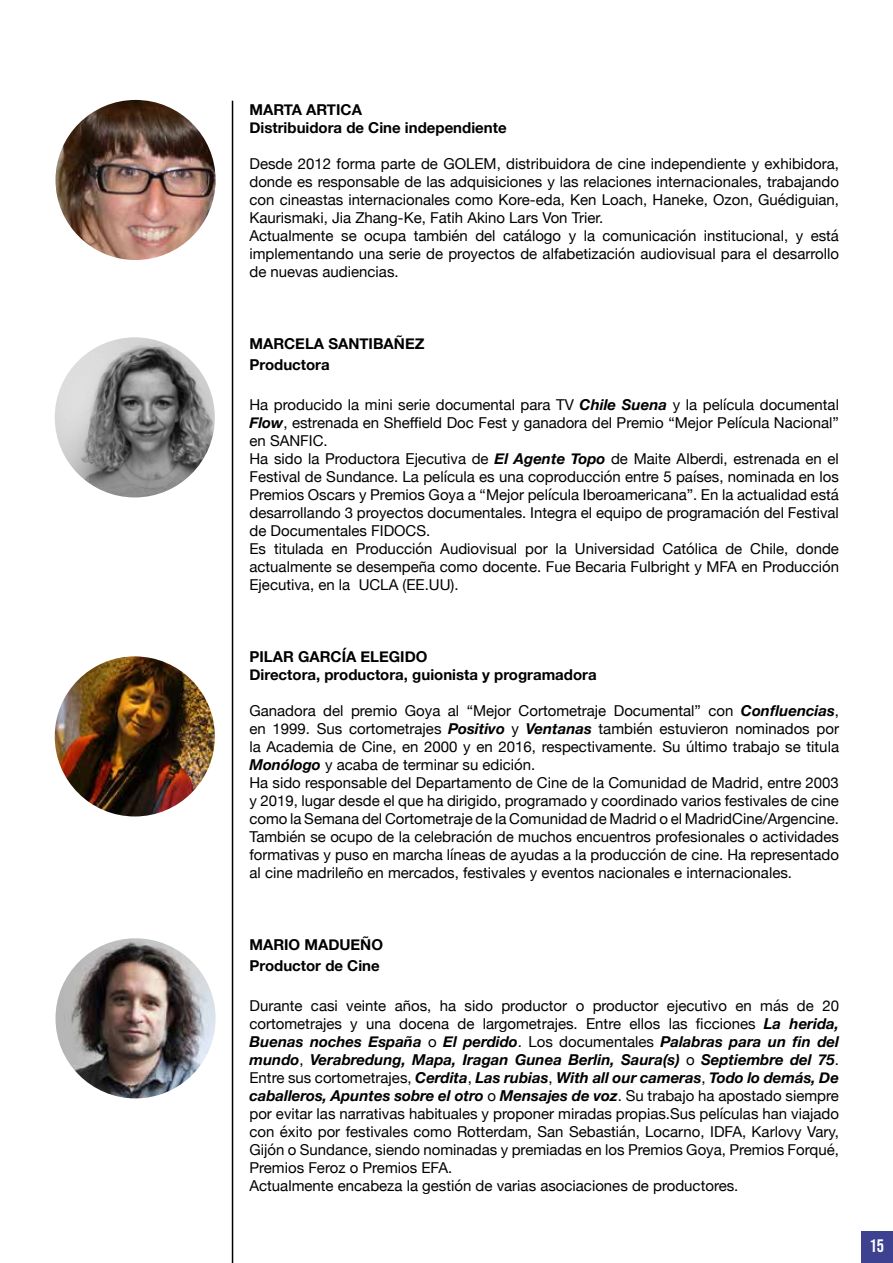
<style>
.page{position:relative;width:893px;height:1263px;background:#fff}
.page>*{position:absolute;margin:0;border:0;box-sizing:border-box;transform-origin:0 0}
.t1{font:18px "Bebas Neue";color:#fff}
.t2{font:15px/18px "Helvetica Neue";color:#000}
.t3{font:700 15px/18px "Helvetica Neue";color:#000}
.s1{font-weight:700;font-style:italic}
</style>
<div class="page">
<hr style="left:0;top:1231px;width:1px;height:31px;background:#3d418f">
<div style="left:861px;top:1231px;width:32px;height:31px;background:#3d418f"></div>
<img style="left:55px;top:337px;width:160px;height:160px;border-radius:80px">
<img style="left:55px;top:656px;width:160px;height:160px;border-radius:80px">
<img style="left:56px;top:100px;width:160px;height:160px;border-radius:80px">
<hr style="left:232px;top:101px;width:1px;height:1162px;background:#000">
<img style="left:56px;top:938px;width:160px;height:160px;border-radius:80px">
<p class="t3" style="left:249px;top:101px;width:259px">MARTA ARTICA<br>Distribuidora de Cine independiente</p>
<p class="t2" style="left:249px;top:155px;width:591px">Desde 2012 forma parte de GOLEM, distribuidora de cine independiente y exhibidora, donde es responsable de las adquisiciones y las relaciones internacionales, trabajando con cineastas internacionales como Kore-eda, Ken Loach, Haneke, Ozon, Guédiguian, Kaurismaki, Jia Zhang-Ke, Fatih Akino Lars Von Trier.<br>Actualmente se ocupa también del catálogo y la comunicación institucional, y está implementando una serie de proyectos de alfabetización audiovisual para el desarrollo de nuevas audiencias.</p>
<p class="t3" style="left:249px;top:333px;width:176px;line-height:21.6px">MARCELA SANTIBAÑEZ<br>Productora</p>
<p class="t2" style="left:249px;top:396px;width:591px">Ha producido la mini serie documental para TV <span class="s1">Chile Suena</span> y la película documental <span class="s1">Flow</span>, estrenada en Sheffield Doc Fest y ganadora del Premio “Mejor Película Nacional” en SANFIC.<br>Ha sido la Productora Ejecutiva de <span class="s1">El Agente Topo</span> de Maite Alberdi, estrenada en el Festival de Sundance. La película es una coproducción entre 5 países, nominada en los Premios Oscars y Premios Goya a “Mejor película Iberoamericana”. En la actualidad está desarrollando 3 proyectos documentales. Integra el equipo de programación del Festival de Documentales FIDOCS.<br>Es titulada en Producción Audiovisual por la Universidad Católica de Chile, donde actualmente se desempeña como docente. Fue Becaria Fulbright y MFA en Producción Ejecutiva, en la UCLA (EE.UU).</p>
<p class="t3" style="left:249px;top:648px;width:349px">PILAR GARCÍA ELEGIDO<br>Directora, productora, guionista y programadora</p>
<p class="t2" style="left:249px;top:702px;width:591px">Ganadora del premio Goya al “Mejor Cortometraje Documental” con <span class="s1">Confluencias</span>, en 1999. Sus cortometrajes <span class="s1">Positivo</span> y <span class="s1">Ventanas</span> también estuvieron nominados por la Academia de Cine, en 2000 y en 2016, respectivamente. Su último trabajo se titula <span class="s1">Monólogo</span> y acaba de terminar su edición.<br>Ha sido responsable del Departamento de Cine de la Comunidad de Madrid, entre 2003 y 2019, lugar desde el que ha dirigido, programado y coordinado varios festivales de cine como la Semana del Cortometraje de la Comunidad de Madrid o el MadridCine/Argencine.<br>También se ocupo de la celebración de muchos encuentros profesionales o actividades formativas y puso en marcha líneas de ayudas a la producción de cine. Ha representado al cine madrileño en mercados, festivales y eventos nacionales e internacionales.</p>
<p class="t3" style="left:249px;top:934px;width:135px;line-height:21.6px">MARIO MADUEÑO<br>Productor de Cine</p>
<p class="t2" style="left:249px;top:997px;width:591px">Durante casi veinte años, ha sido productor o productor ejecutivo en más de 20 cortometrajes y una docena de largometrajes. Entre ellos las ficciones <span class="s1">La herida, Buenas noches España</span> o <span class="s1">El perdido</span>. Los documentales <span class="s1">Palabras para un fin del mundo</span>, <span class="s1">Verabredung, Mapa, Iragan Gunea Berlin, Saura(s)</span> o <span class="s1">Septiembre del 75</span>.<br>Entre sus cortometrajes, <span class="s1">Cerdita</span>, <span class="s1">Las rubias</span>, <span class="s1">With all our cameras</span>, <span class="s1">Todo lo demás, De caballeros, Apuntes sobre el otro</span> o <span class="s1">Mensajes de voz</span>. Su trabajo ha apostado siempre por evitar las narrativas habituales y proponer miradas propias.Sus películas han viajado con éxito por festivales como Rotterdam, San Sebastián, Locarno, IDFA, Karlovy Vary, Gijón o Sundance, siendo nominadas y premiadas en los Premios Goya, Premios Forqué, Premios Feroz o Premios EFA.<br>Actualmente encabeza la gestión de varias asociaciones de productores.</p>
<p class="t1" style="left:869px;top:1235px;width:16px">15</p>
</div>
